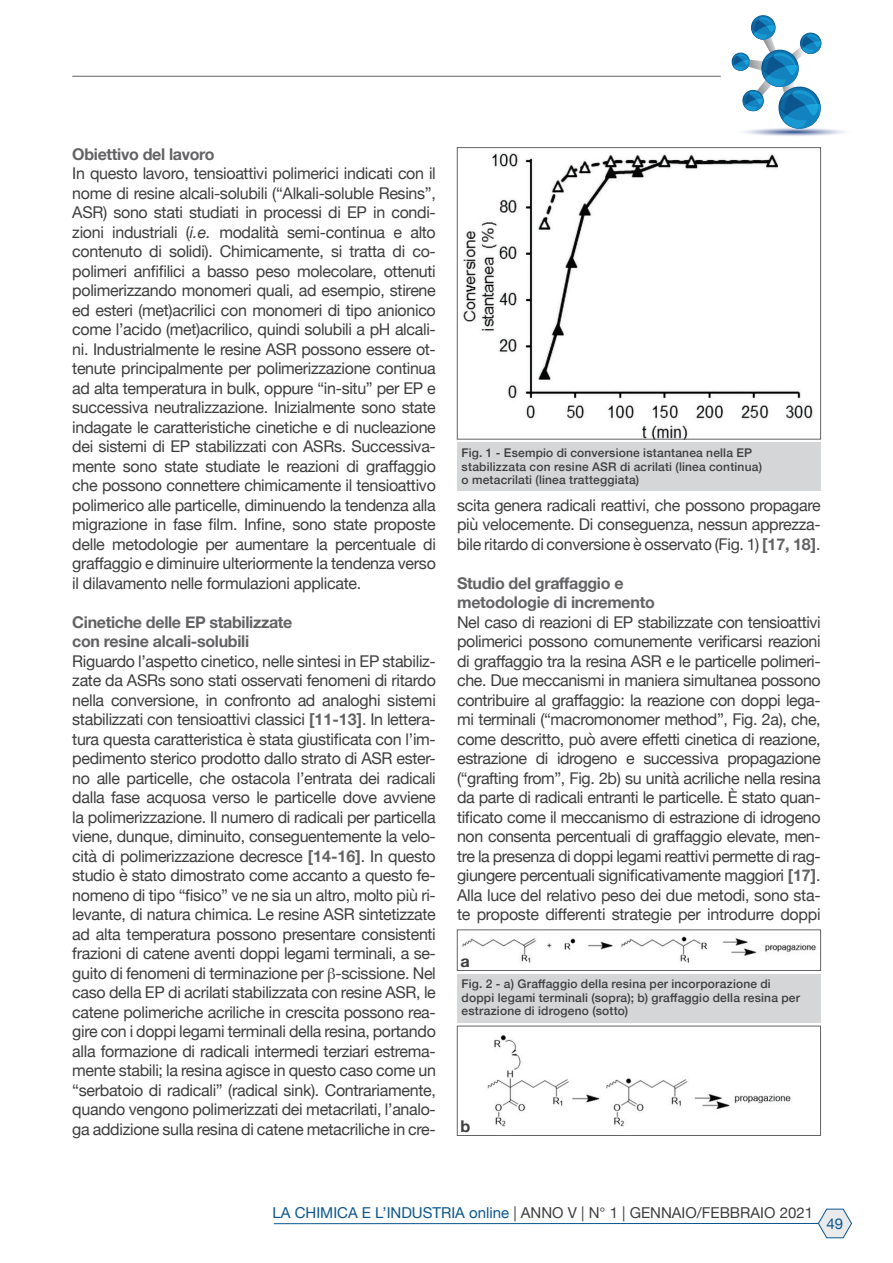
<style>
.page{position:relative;width:893px;height:1263px;background:#fff}
.page>*{position:absolute;margin:0;border:0;box-sizing:border-box;transform-origin:0 0}
.t1{font:16.2px/19.5px "Helvetica Neue";letter-spacing:-.02em;color:#3e3e3f;text-align:justify}
.t2{font:700 16.2px "Helvetica Neue";letter-spacing:-.02em;color:#636366}
.Dida{font:700 16.2px "Helvetica Neue";color:#3e3e3f}
.t3{font:15px "Helvetica Neue";color:#3e3e3f}
.t4{font:15px "Helvetica Neue";color:#0b568e}
.Dida-2{font:500 12px/13.5px "Helvetica Neue";letter-spacing:.015em;color:#3e3e3f}
.s1{font-style:italic}
.s2{font-weight:700;color:#636366}
.s3{color:#0b568e}
</style>
<div class="page">
<hr style="left:72px;top:76px;width:649px;height:1px;background:#636366">
<svg style="left:731px;top:15px;width:114px;height:121px"></svg>
<svg style="left:818px;top:1209px;width:34px;height:29px"></svg>
<hr style="left:274px;top:1223px;width:544px;height:1px;background:#0b568e">
<img style="left:462px;top:152px;width:351px;height:285px">
<div style="left:457px;top:147px;width:364px;height:292px;border:1px solid #636366"></div>
<div style="left:457px;top:442px;width:364px;height:49px;background:#d5d6d8"></div>
<img style="left:462px;top:936px;width:354px;height:27px">
<div style="left:457px;top:930px;width:364px;height:41px;border:1px solid #636366"></div>
<div style="left:457px;top:974px;width:364px;height:49px;background:#d5d6d8"></div>
<img style="left:487px;top:1035px;width:304px;height:92px">
<p class="t2" style="left:72px;top:141px;width:144px">Obiettivo del lavoro</p>
<p class="t1" style="left:72px;top:165px;width:365px">In questo lavoro, tensioattivi polimerici indicati con il nome di resine alcali-solubili (“Alkali-soluble Resins”, ASR) sono stati studiati in processi di EP in condi&shy;zioni industriali (<span class="s1">i.e.</span> modalità semi-continua e alto contenuto di solidi). Chimicamente, si tratta di co&shy;polimeri anfifilici a basso peso molecolare, ottenuti polimerizzando monomeri quali, ad esempio, stirene ed esteri (met)acrilici con monomeri di tipo anionico come l’acido (met)acrilico, quindi solubili a pH alcali&shy;ni. Industrialmente le resine ASR possono essere ot&shy;tenute principalmente per polimerizzazione continua ad alta temperatura in bulk, oppure “in-situ” per EP e successiva neutralizzazione. Inizialmente sono state indagate le caratteristiche cinetiche e di nucleazione dei sistemi di EP stabilizzati con ASRs. Successiva&shy;mente sono state studiate le reazioni di graffaggio che possono connettere chimicamente il tensioattivo polimerico alle particelle, diminuendo la tendenza alla migrazione in fase film. Infine, sono state proposte delle metodologie per aumentare la percentuale di graffaggio e diminuire ulteriormente la tendenza verso il dilavamento nelle formulazioni applicate.</p>
<p class="t2" style="left:72px;top:609px;width:222px">Cinetiche delle EP stabilizzate</p>
<p class="t2" style="left:72px;top:629px;width:178px">con resine alcali-solubili</p>
<p class="t1" style="left:72px;top:652px;width:365px">Riguardo l’aspetto cinetico, nelle sintesi in EP stabiliz&shy;zate da ASRs sono stati osservati fenomeni di ritardo nella conversione, in confronto ad analoghi sistemi stabilizzati con tensioattivi classici <span class="s2">[11-13]</span>. In lettera&shy;tura questa caratteristica è stata giustificata con l’im&shy;pedimento sterico prodotto dallo strato di ASR ester&shy;no alle particelle, che ostacola l’entrata dei radicali dalla fase acquosa verso le particelle dove avviene la polimerizzazione. Il numero di radicali per particella viene, dunque, diminuito, conseguentemente la velo&shy;cità di polimerizzazione decresce <span class="s2">[14-16]</span>. In questo studio è stato dimostrato come accanto a questo fe&shy;nomeno di tipo “fisico” ve ne sia un altro, molto più ri&shy;levante, di natura chimica. Le resine ASR sintetizzate ad alta temperatura possono presentare consistenti frazioni di catene aventi doppi legami terminali, a se&shy;guito di fenomeni di terminazione per -scissione. Nel caso della EP di acrilati stabilizzata con resine ASR, le catene polimeriche acriliche in crescita possono rea&shy;gire con i doppi legami terminali della resina, portando alla formazione di radicali intermedi terziari estrema&shy;mente stabili; la resina agisce in questo caso come un “serbatoio di radicali” (radical sink). Contrariamente, quando vengono polimerizzati dei metacrilati, l’analo&shy;ga addizione sulla resina di catene metacriliche in cre-</p>
<p class="Dida-2" style="left:462px;top:445px;width:302px">Fig. 1 - Esempio di conversione istantanea nella EP stabilizzata con resine ASR di acrilati (linea continua)</p>
<p class="Dida-2" style="left:462px;top:472px;width:179px">o metacrilati (linea tratteggiata)</p>
<p class="t1" style="left:457px;top:496px;width:365px">scita genera radicali reattivi, che possono propagare più velocemente. Di conseguenza, nessun apprezza&shy;bile ritardo di conversione è osservato (Fig. 1) <span class="s2">[17, 18]</span>.</p>
<p class="t2" style="left:457px;top:570px;width:168px">Studio del graffaggio e</p>
<p class="t2" style="left:457px;top:590px;width:199px">metodologie di incremento</p>
<p class="t1" style="left:457px;top:613px;width:365px">Nel caso di reazioni di EP stabilizzate con tensioattivi polimerici possono comunemente verificarsi reazioni di graffaggio tra la resina ASR e le particelle polimeri&shy;che. Due meccanismi in maniera simultanea possono contribuire al graffaggio: la reazione con doppi lega&shy;mi terminali (“macromonomer method”, Fig. 2a), che, come descritto, può avere effetti cinetica di reazione, estrazione di idrogeno e successiva propagazione (“grafting from”, Fig. 2b) su unità acriliche nella resina da parte di radicali entranti le particelle. È stato quan&shy;tificato come il meccanismo di estrazione di idrogeno non consenta percentuali di graffaggio elevate, men&shy;tre la presenza di doppi legami reattivi permette di rag&shy;giungere percentuali significativamente maggiori <span class="s2">[17]</span>.</p>
<p class="t1" style="left:457px;top:886px;width:365px">Alla luce del relativo peso dei due metodi, sono sta&shy;te proposte differenti strategie per introdurre doppi</p>
<p class="Dida" style="left:461px;top:948px;width:11px">a</p>
<p class="Dida-2" style="left:462px;top:976px;width:340px">Fig. 2 - a) Graffaggio della resina per incorporazione di doppi legami terminali (sopra); b) graffaggio della resina per estrazione di idrogeno (sotto)</p>
<p class="Dida" style="left:461px;top:1113px;width:11px">b</p>
<p class="t3" style="left:272px;top:1202px;width:542px"><span class="s3">LA CHIMICA E L’INDUSTRIA online</span> | ANNO V | N° 1 | GENNAIO/FEBBRAIO 2021</p>
<p class="t4" style="left:826px;top:1212px;width:18px">49</p>
</div>
